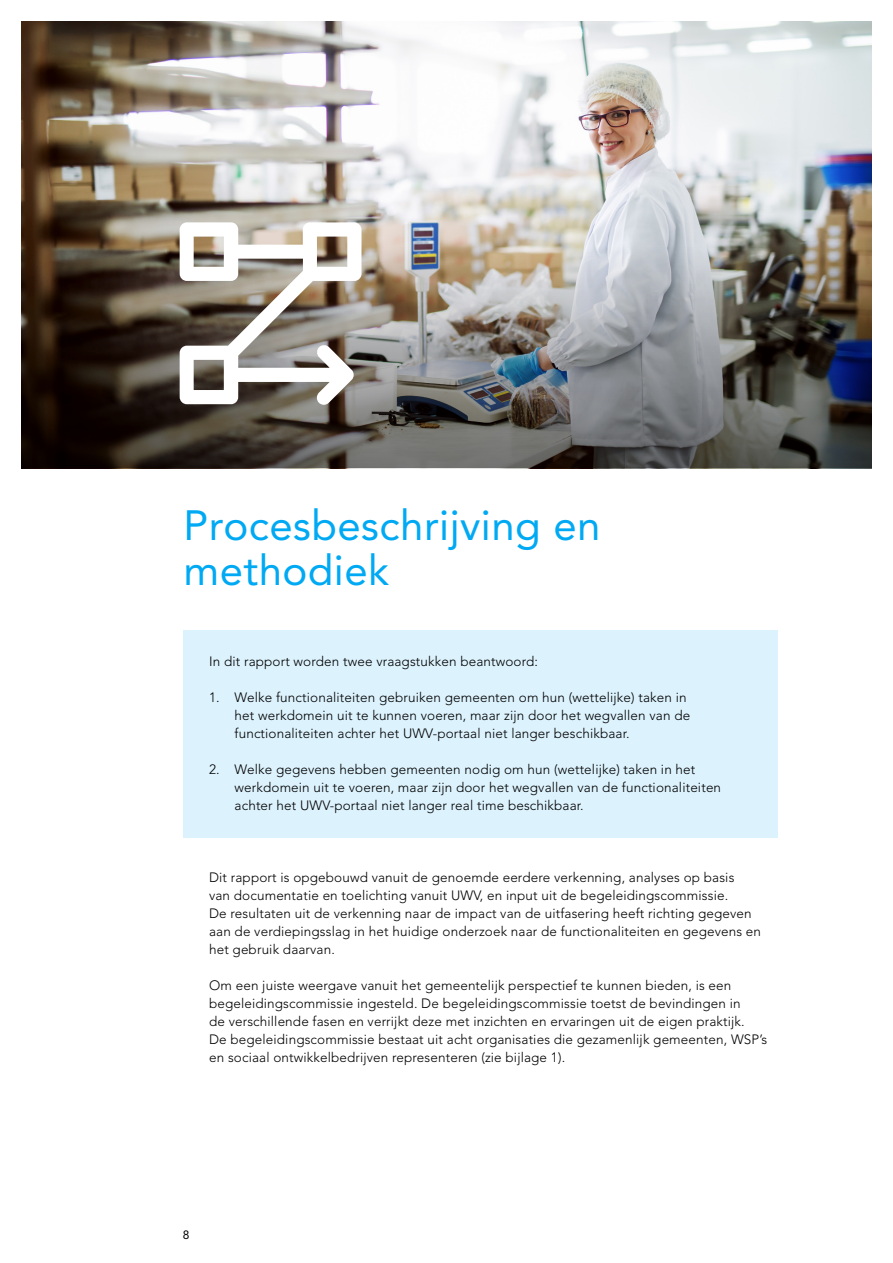
<style>
.page{position:relative;width:893px;height:1263px;background:#fff}
.page>*{position:absolute;margin:0;border:0;box-sizing:border-box;transform-origin:0 0}
.t1{font:42px/45px "Avenir LT Std";letter-spacing:.01em;color:#00a9f3}
.t2{font:300 13.5px/18px "Avenir LT Std";letter-spacing:.01em;color:#000}
.t3{font:12px "Avenir LT Std";color:#000}
</style>
<div class="page">
<div style="left:183px;top:630px;width:595px;height:207px;background:#dcf2fd"></div>
<img style="left:21px;top:21px;width:851px;height:167px">
<img style="left:21px;top:188px;width:851px;height:280px">
<svg style="left:180px;top:222px;width:181px;height:183px"></svg>
<h1 class="t1" style="left:184px;top:503px;width:418px">Procesbeschrijving en methodiek</h1>
<p class="t2" style="left:209px;top:652px;width:330px">In dit rapport worden twee vraagstukken beantwoord:</p>
<p class="t2" style="left:235px;top:688px;width:457px;text-indent:-26px">1. Welke functionaliteiten gebruiken gemeenten om hun (wettelijke) taken in het werkdomein uit te kunnen voeren, maar zijn door het wegvallen van de functionaliteiten achter het UWV-portaal niet langer beschikbaar.</p>
<p class="t2" style="left:235px;top:760px;width:488px;text-indent:-26px">2. Welke gegevens hebben gemeenten nodig om hun (wettelijke) taken in het werkdomein uit te voeren, maar zijn door het wegvallen van de functionaliteiten achter het UWV-portaal niet langer real time beschikbaar.</p>
<p class="t2" style="left:209px;top:868px;width:553px">Dit rapport is opgebouwd vanuit de genoemde eerdere verkenning, analyses op basis<br>van documentatie en toelichting vanuit UWV, en input uit de begeleidingscommissie.<br>De resultaten uit de verkenning naar de impact van de uitfasering heeft richting gegeven aan de verdiepingsslag in het huidige onderzoek naar de functionaliteiten en gegevens en het gebruik daarvan.</p>
<p class="t2" style="left:209px;top:976px;width:560px">Om een juiste weergave vanuit het gemeentelijk perspectief te kunnen bieden, is een begeleidingscommissie ingesteld. De begeleidingscommissie toetst de bevindingen in<br>de verschillende fasen en verrijkt deze met inzichten en ervaringen uit de eigen praktijk.<br>De begeleidingscommissie bestaat uit acht organisaties die gezamenlijk gemeenten, WSP’s en sociaal ontwikkelbedrijven representeren (zie bijlage 1).</p>
<p class="t3" style="left:183px;top:1227px;width:8px">8</p>
</div>
